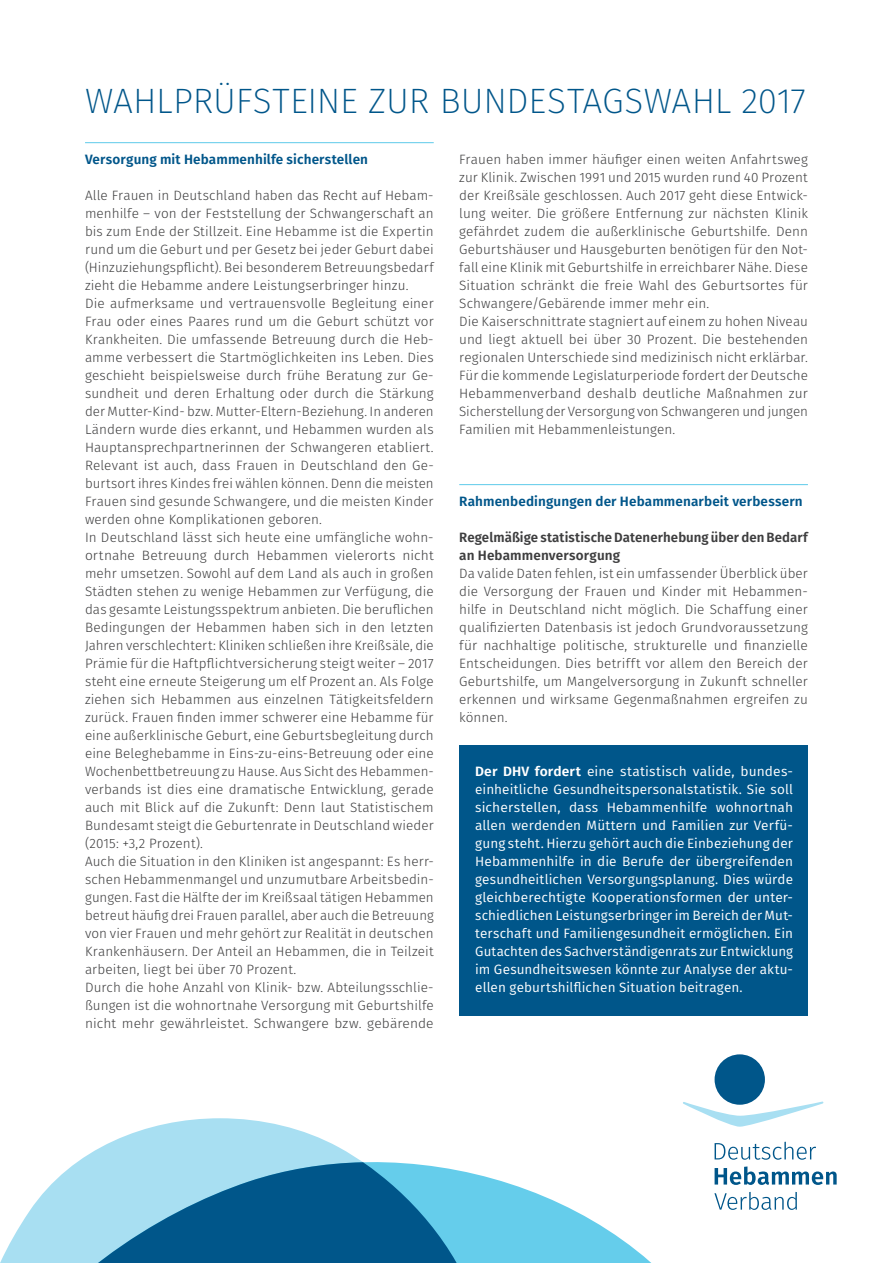
<style>
.page{position:relative;width:893px;height:1263px;background:#fff}
.page>*{position:absolute;margin:0;border:0;box-sizing:border-box;transform-origin:0 0}
.t1{font:200 35.25px "Fira Sans";letter-spacing:-.005em;color:#00568a}
.t2{font:300 13.5px/18px "Fira Sans";letter-spacing:.005em;color:#3e3e3f}
.t3{font:13.5px/18px "Fira Sans";letter-spacing:.005em;color:#fff;text-align:justify}
.t4{font:600 13.5px "Fira Sans";letter-spacing:.01em;color:#00568a}
.t5{font:600 13.5px/18px "Fira Sans";letter-spacing:.005em;color:#3e3e3f}
.s1{font-weight:600}
</style>
<div class="page">
<svg style="left:731px;top:1192px;width:66px;height:18px"></svg>
<svg style="left:731px;top:1166px;width:106px;height:19px"></svg>
<svg style="left:731px;top:1142px;width:85px;height:18px"></svg>
<svg style="left:683px;top:1101px;width:140px;height:26px"></svg>
<div style="left:715px;top:1054px;width:50px;height:51px;background:#00568a;border-radius:50%"></div>
<svg style="left:166px;top:1118px;width:109px;height:6px"></svg>
<svg style="left:77px;top:1124px;width:654px;height:139px"></svg>
<svg style="left:0;top:1162px;width:552px;height:101px;background:#5ca5c6"></svg>
<hr style="left:85px;top:142px;width:349px;height:1px;background:#65cdeb">
<hr style="left:459px;top:484px;width:349px;height:1px;background:#65cdeb">
<div style="left:459px;top:746px;width:349px;height:270px;background:#00568a"></div>
<h1 class="t1" style="left:85px;top:76px;width:722px">WAHLPRÜFSTEINE ZUR BUNDESTAGSWAHL 2017</h1>
<p class="t4" style="left:85px;top:148px;width:285px">Versorgung mit Hebammenhilfe sicherstellen</p>
<p class="t2" style="left:85px;top:187px;width:350px">Alle Frauen in Deutschland haben das Recht auf Hebam&shy;menhilfe – von der Feststellung der Schwangerschaft an bis zum Ende der Stillzeit. Eine Hebamme ist die Expertin rund um die Geburt und per Gesetz bei jeder Geburt dabei (Hinzuziehungspflicht). Bei besonderem Betreuungsbedarf zieht die Hebamme andere Leistungserbringer hinzu.<br>Die aufmerksame und vertrauensvolle Begleitung einer Frau oder eines Paares rund um die Geburt schützt vor Krankheiten. Die umfassende Betreuung durch die Heb&shy;amme verbessert die Startmöglichkeiten ins Leben. Dies geschieht beispielsweise durch frühe Beratung zur Ge&shy;sundheit und deren Erhaltung oder durch die Stärkung der Mutter-Kind- bzw. Mutter-Eltern-Beziehung. In anderen Ländern wurde dies erkannt, und Hebammen wurden als Hauptansprechpartnerinnen der Schwangeren etabliert.<br>Relevant ist auch, dass Frauen in Deutschland den Ge&shy;burtsort ihres Kindes frei wählen können. Denn die meisten Frauen sind gesunde Schwangere, und die meisten Kinder werden ohne Komplikationen geboren.<br>In Deutschland lässt sich heute eine umfängliche wohn&shy;ortnahe Betreuung durch Hebammen vielerorts nicht mehr umsetzen. Sowohl auf dem Land als auch in großen Städten stehen zu wenige Hebammen zur Verfügung, die das gesamte Leistungsspektrum anbieten. Die beruflichen Bedingungen der Hebammen haben sich in den letzten Jahren verschlechtert: Kliniken schließen ihre Kreißsäle, die Prämie für die Haftpflichtversicherung steigt weiter – 2017 steht eine erneute Steigerung um elf Prozent an. Als Folge ziehen sich Hebammen aus einzelnen Tätigkeitsfeldern zurück. Frauen finden immer schwerer eine Hebamme für eine außerklinische Geburt, eine Geburtsbegleitung durch eine Beleghebamme in Eins-zu-eins-Betreuung oder eine Wochenbettbetreuung zu Hause. Aus Sicht des Hebammen&shy;verbands ist dies eine dramatische Entwicklung, gerade auch mit Blick auf die Zukunft: Denn laut Statistischem Bundesamt steigt die Geburtenrate in Deutschland wieder (2015: +3,2 Prozent).<br>Auch die Situation in den Kliniken ist angespannt: Es herr&shy;schen Hebammenmangel und unzumutbare Arbeitsbedin&shy;gungen. Fast die Hälfte der im Kreißsaal tätigen Hebammen betreut häufig drei Frauen parallel, aber auch die Betreuung von vier Frauen und mehr gehört zur Realität in deutschen Krankenhäusern. Der Anteil an Hebammen, die in Teilzeit arbeiten, liegt bei über 70 Prozent.<br>Durch die hohe Anzahl von Klinik- bzw. Abteilungsschlie&shy;ßungen ist die wohnortnahe Versorgung mit Geburtshilfe nicht mehr gewährleistet. Schwangere bzw. gebärende</p>
<p class="t2" style="left:459px;top:150px;width:350px">Frauen haben immer häufiger einen weiten Anfahrtsweg zur Klinik. Zwischen 1991 und 2015 wurden rund 40 Prozent der Kreißsäle geschlossen. Auch 2017 geht diese Entwick&shy;lung weiter. Die größere Entfernung zur nächsten Klinik gefährdet zudem die außerklinische Geburtshilfe. Denn Geburtshäuser und Hausgeburten benötigen für den Not&shy;fall eine Klinik mit Geburtshilfe in erreichbarer Nähe. Diese Situation schränkt die freie Wahl des Geburtsortes für Schwangere/Gebärende immer mehr ein.<br>Die Kaiserschnittrate stagniert auf einem zu hohen Niveau und liegt aktuell bei über 30 Prozent. Die bestehenden regionalen Unterschiede sind medizinisch nicht erklärbar.<br>Für die kommende Legislaturperiode fordert der Deutsche Hebammenverband deshalb deutliche Maßnahmen zur Sicherstellung der Versorgung von Schwangeren und jungen Familien mit Hebammenleistungen.</p>
<p class="t4" style="left:459px;top:490px;width:345px">Rahmenbedingungen der Hebammenarbeit verbessern</p>
<p class="t5" style="left:459px;top:528px;width:350px">Regelmäßige statistische Datenerhebung über den Bedarf an Hebammenversorgung</p>
<p class="t2" style="left:459px;top:564px;width:350px;text-align:justify">Da valide Daten fehlen, ist ein umfassender Überblick über die Versorgung der Frauen und Kinder mit Hebammen&shy;hilfe in Deutschland nicht möglich. Die Schaffung einer qualifizierten Datenbasis ist jedoch Grundvoraussetzung für nachhaltige politische, strukturelle und finanzielle Entscheidungen. Dies betrifft vor allem den Bereich der Geburtshilfe, um Mangelversorgung in Zukunft schneller erkennen und wirksame Gegenmaßnahmen ergreifen zu können.</p>
<p class="t3" style="left:475px;top:762px;width:319px"><span class="s1">Der DHV fordert</span> eine statistisch valide, bundes&shy;einheitliche Gesundheitspersonalstatistik. Sie soll sicherstellen, dass Hebammenhilfe wohnortnah allen werdenden Müttern und Familien zur Verfü&shy;gung steht. Hierzu gehört auch die Einbeziehung der Hebammenhilfe in die Berufe der übergreifenden gesundheitlichen Versorgungsplanung. Dies würde gleichberechtigte Kooperationsformen der unter&shy;schiedlichen Leistungserbringer im Bereich der Mut&shy;terschaft und Familiengesundheit ermöglichen. Ein Gutachten des Sachverständigenrats zur Entwicklung im Gesundheitswesen könnte zur Analyse der aktu&shy;ellen geburtshilflichen Situation beitragen.</p>
</div>
